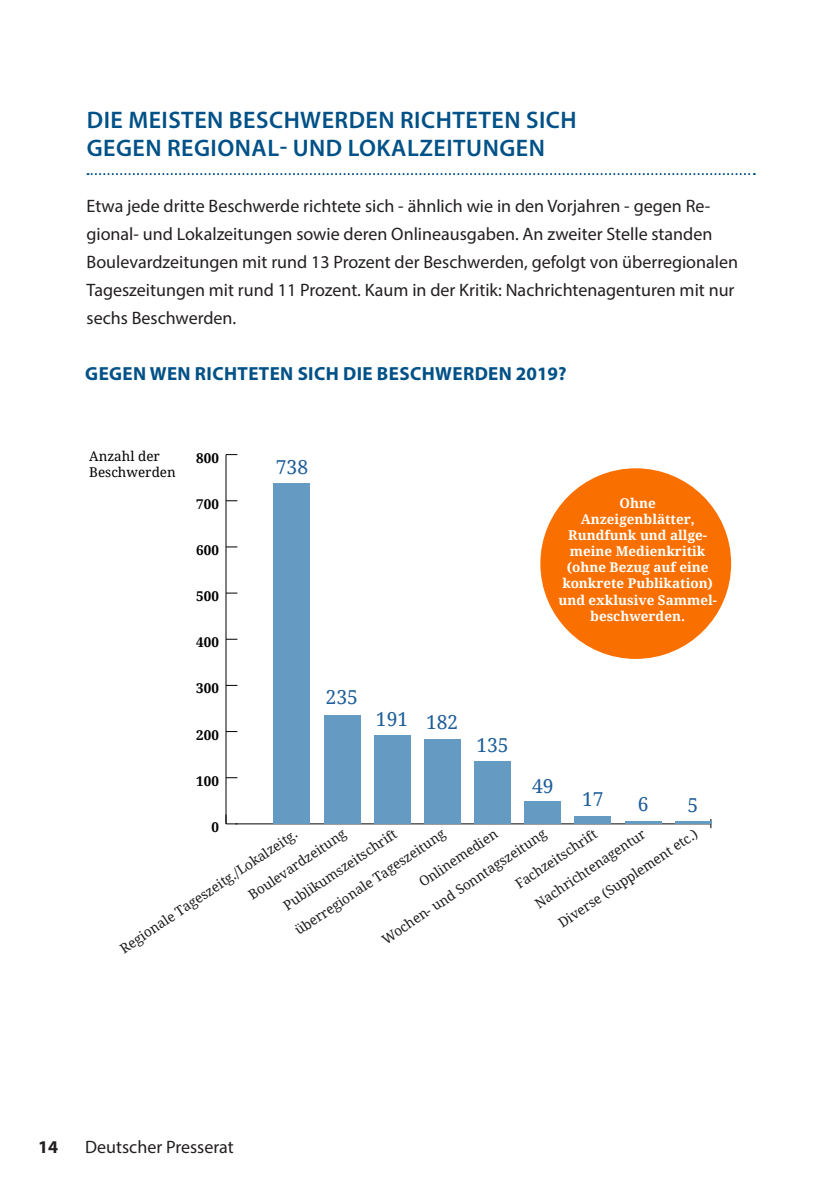
<style>
.page{position:relative;width:840px;height:1191px;background:#fff}
.page>*{position:absolute;margin:0;border:0;box-sizing:border-box;transform-origin:0 0}
.t1{font:600 24px/28px "Myriad Pro";letter-spacing:.02em;color:#005187}
.t2{font:19.2px "Droid Serif";color:#1d5d99}
.t3{font:700 19px "Myriad Pro";letter-spacing:.02em;color:#005187}
.t4{font:18px/28px "Myriad Pro";color:#231f20}
.t5{font:700 18px "Myriad Pro";color:#231f20}
.t6{font:13.4px/27px "Droid Serif";color:#1d1e1c}
.t7{font:700 13.4px/16.2px "Droid Serif";color:#fff;text-align:center}
.t8{font:700 13.4px "Droid Serif";color:#000}
.t9{font:13.4px/16.2px "Droid Serif";color:#000}
</style>
<div class="page">
<svg style="left:87px;top:173px;width:667px;height:2px"></svg>
<div style="left:540px;top:468px;width:190px;height:191px;background:#fa7000;border-radius:50%"></div>
<hr style="left:235px;top:823px;width:475px;height:1px;background:#000">
<hr style="left:225px;top:454px;width:1px;height:370px;background:#000">
<svg style="left:225px;top:814px;width:12px;height:10px"></svg>
<hr style="left:674px;top:821px;width:37px;height:3px;background:#659bc2">
<hr style="left:624px;top:821px;width:37px;height:3px;background:#659bc2">
<div style="left:574px;top:816px;width:37px;height:8px;background:#659bc2"></div>
<div style="left:524px;top:801px;width:36px;height:23px;background:#659bc2"></div>
<div style="left:474px;top:761px;width:36px;height:63px;background:#659bc2"></div>
<div style="left:424px;top:740px;width:36px;height:84px;background:#659bc2"></div>
<div style="left:374px;top:735px;width:36px;height:89px;background:#659bc2"></div>
<div style="left:323px;top:715px;width:37px;height:109px;background:#659bc2"></div>
<div style="left:273px;top:483px;width:37px;height:341px;background:#659bc2"></div>
<h1 class="t1" style="left:87px;top:105px;width:491px">DIE MEISTEN BESCHWERDEN RICHTETEN SICH<br>GEGEN REGIONAL- UND LOKALZEITUNGEN</h1>
<p class="t4" style="left:86px;top:192px;width:652px">Etwa jede dritte Beschwerde richtete sich - ähnlich wie in den Vorjahren - gegen Re&shy;gional- und Lokalzeitungen sowie deren Onlineausgaben. An zweiter Stelle standen Boulevardzeitungen mit rund 13 Prozent der Beschwerden, gefolgt von überregionalen Tageszeitungen mit rund 11 Prozent. Kaum in der Kritik: Nachrichtenagenturen mit nur sechs Beschwerden.</p>
<p class="t3" style="left:85px;top:361px;width:482px">GEGEN WEN RICHTETEN SICH DIE BESCHWERDEN 2019?</p>
<p class="t9" style="left:89px;top:448px;width:88px">Anzahl der<br>Beschwerden</p>
<p class="t8" style="left:196px;top:450px;width:24px">800</p>
<p class="t8" style="left:196px;top:496px;width:24px">700</p>
<p class="t8" style="left:196px;top:542px;width:24px">600</p>
<p class="t8" style="left:196px;top:588px;width:24px">500</p>
<p class="t8" style="left:196px;top:635px;width:24px">400</p>
<p class="t8" style="left:196px;top:681px;width:24px">300</p>
<p class="t8" style="left:196px;top:727px;width:24px">200</p>
<p class="t8" style="left:196px;top:773px;width:24px">100</p>
<p class="t2" style="left:276px;top:456px;width:34px">738</p>
<p class="t7" style="left:558px;top:495px;width:160px">Ohne<br>Anzeigenblätter,<br>Rundfunk und allge&shy;meine Medienkritik (ohne Bezug auf eine konkrete Publikation) und exklusive Sammel&shy;beschwerden.</p>
<p class="t2" style="left:325px;top:686px;width:34px">235</p>
<p class="t2" style="left:376px;top:709px;width:84px">191 182</p>
<p class="t2" style="left:476px;top:734px;width:34px">135</p>
<p class="t2" style="left:532px;top:774px;width:23px">49</p>
<p class="t2" style="left:582px;top:788px;width:23px">17</p>
<p class="t2" style="left:637px;top:793px;width:12px">6</p>
<p class="t2" style="left:687px;top:794px;width:12px">5</p>
<p class="t8" style="left:211px;top:819px;width:9px">0</p>
<p class="t6" style="left:552px;top:913px;width:166px;rotate:-34deg">Diverse (Supplement etc.)</p>
<p class="t6" style="left:273px;top:898px;width:179px;text-indent:4px;rotate:-34deg">Publikumszeitschrift überregionale Tageszeitung</p>
<p class="t6" style="left:513px;top:871px;width:131px;text-indent:-5px;rotate:-34deg">Fachzeitschrift<br>Nachrichtenagentur</p>
<p class="t6" style="left:360px;top:907px;width:196px;text-indent:63px;rotate:-34deg">Onlinemedien<br>Wochen- und Sonntagszeitung</p>
<p class="t6" style="left:227px;top:862px;width:115px;text-indent:-136px;rotate:-34deg">Regionale Tageszeitg./Lokalzeitg.<br>Boulevardzeitung</p>
<p class="t5" style="left:38px;top:1134px;width:21px">14</p>
<p class="t4" style="left:85px;top:1132px;width:150px">Deutscher Presserat</p>
</div>
